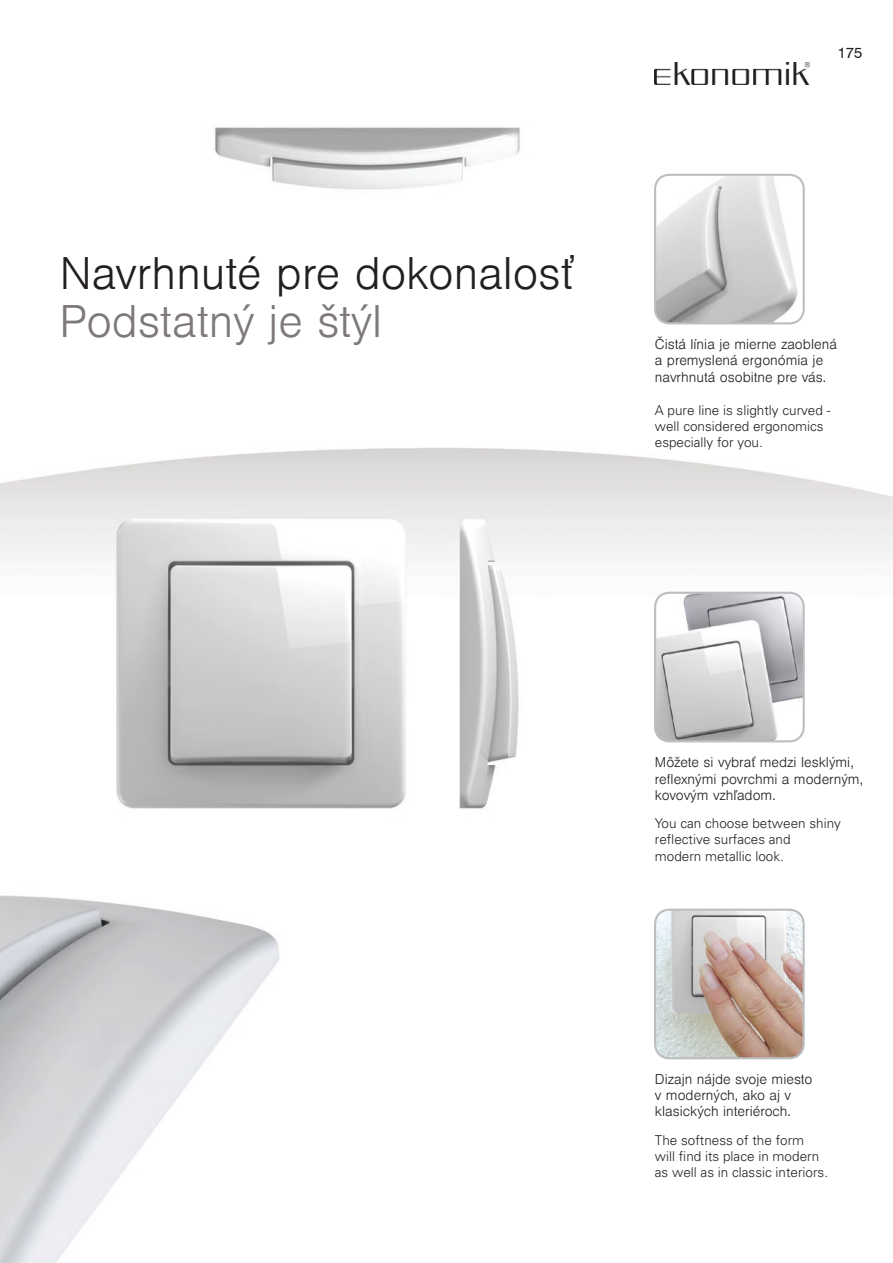
<style>
.page{position:relative;width:893px;height:1263px;background:#fff}
.page>*{position:absolute;margin:0;border:0;box-sizing:border-box;transform-origin:0 0}
.t1{font:300 43.5px "Nimbus San L";color:#231f20}
.t2{font:300 43.5px "Nimbus San L";color:#7e787a}
.t3{font:15px "Swiss 721 BT";color:#231f20}
.t4{font:300 13.5px/16.2px "Nimbus San L";color:#231f20}
.t5{font:300 13.5px/16.4px "Univers PC";color:#231f20}
</style>
<div class="page">
<img style="left:0;top:62px;width:893px;height:1201px">
<img style="left:656px;top:176px;width:148px;height:147px">
<div style="left:654px;top:174px;width:151px;height:150px;border:2px solid #bcbec0;border-radius:15px"></div>
<img style="left:656px;top:593px;width:148px;height:148px">
<div style="left:654px;top:592px;width:151px;height:150px;border:2px solid #bcbec0;border-radius:15px"></div>
<img style="left:655px;top:910px;width:148px;height:148px">
<div style="left:654px;top:909px;width:151px;height:150px;border:2px solid #bcbec0;border-radius:15px"></div>
<img style="left:655px;top:62px;width:154px;height:22px">
<h1 class="t1" style="left:60px;top:246px;width:515px">Navrhnuté pre dokonalosť</h1>
<h1 class="t2" style="left:60px;top:294px;width:324px">Podstatný je štýl</h1>
<p class="t3" style="left:838px;top:44px;width:26px">175</p>
<p class="t4" style="left:655px;top:336px;width:183px">Čistá línia je mierne zaoblená a premyslená ergonómia je navrhnutá osobitne pre vás.</p>
<p class="t5" style="left:655px;top:401px;width:177px">A pure line is slightly curved - well considered ergonomics especially for you.</p>
<p class="t4" style="left:655px;top:754px;width:210px">Môžete si vybrať medzi lesklými, reflexnými povrchmi a moderným, kovovým vzhľadom.</p>
<p class="t5" style="left:655px;top:815px;width:188px">You can choose between shiny reflective surfaces and<br>modern metallic look.</p>
<p class="t4" style="left:655px;top:1071px;width:159px">Dizajn nájde svoje miesto v moderných, ako aj v klasických interiéroch.</p>
<p class="t5" style="left:655px;top:1131px;width:175px">The softness of the form<br>will find its place in modern as well as in classic interiors.</p>
</div>
